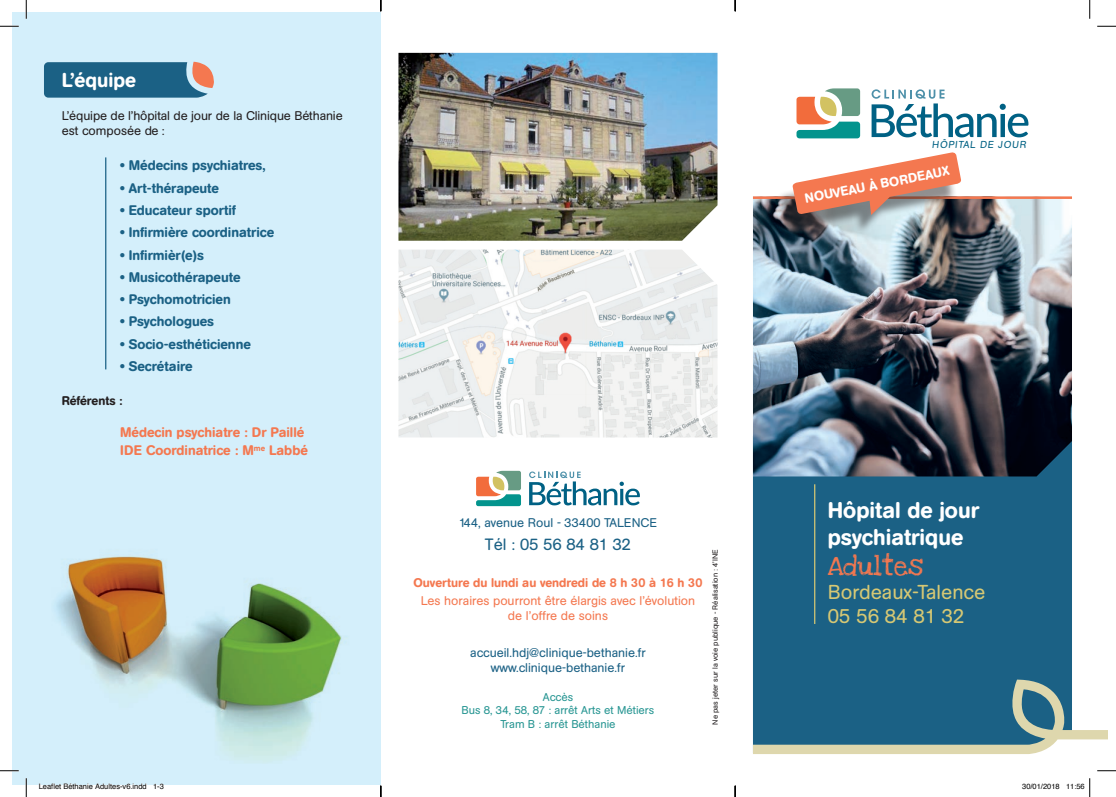
<style>
.page{position:relative;width:1116px;height:797px;background:#fff}
.page>*{position:absolute;margin:0;border:0;box-sizing:border-box;transform-origin:0 0}
.t1{font:500 22.5px/27px "AG Book Rounded";color:#fff}
.t2{font:20px/24px "AG Book Rounded";color:#d6c874}
.t3{font:500 20px "AG Book Rounded";color:#fff}
.t4{font:20px "Love Ya Like A Sister";color:#f47850}
.t5{font:16.25px "AG Book Rounded";color:#1b6185}
.t6{font:500 13.75px "AG Book Rounded";color:#1b6185}
.t7{font:500 13.75px/18.5px "AG Book Rounded";color:#f47850}
.t8{font:500 13.25px "AG Book Rounded";color:#fff}
.t9{font:12.5px/15px "AG Book Rounded";color:#1b6185;text-align:center}
.t10{font:12.5px/15px "AG Book Rounded";color:#f47850;text-align:center}
.t11{font:12.5px/15px "AG Book Rounded";letter-spacing:-.01em;color:#231f20}
.t12{font:500 12.5px "AG Book Rounded";color:#f47850}
.t13{font:500 12.5px "AG Book Rounded";color:#231f20}
.t14{font:11.25px/13.5px "AG Book Rounded";color:#289693;text-align:center}
.t15{font:10px "AG Book Rounded";color:#006183}
.t16{font:7.5px "Helvetica";color:#000}
.t17{font:7.5px "AG Book Rounded";color:#231f20}
.s1{font-family:"VAG Rounded";font-weight:100}
</style>
<div class="page">
<div style="left:753px;top:476px;width:319px;height:203px;background:#1b6185"></div>
<div style="left:12px;top:12px;width:369px;height:773px;background:#d4effb"></div>
<svg style="left:796px;top:88px;width:64px;height:50px"></svg>
<svg style="left:871px;top:89px;width:157px;height:48px"></svg>
<svg style="left:476px;top:471px;width:45px;height:35px"></svg>
<svg style="left:529px;top:471px;width:111px;height:34px"></svg>
<img style="left:753px;top:199px;width:319px;height:277px">
<img style="left:398px;top:53px;width:319px;height:188px">
<img style="left:398px;top:249px;width:319px;height:188px">
<hr style="left:814px;top:484px;width:1px;height:140px;background:#d6c874">
<hr style="left:753px;top:196px;width:319px;height:3px;background:#f47850">
<svg style="left:753px;top:679px;width:354px;height:75px;background:#508396"></svg>
<div style="left:775px;top:160px;width:181px;height:75px;background:#231f20;opacity:.5"></div>
<svg style="left:44px;top:62px;width:170px;height:36px;background:#386d8b"></svg>
<img style="left:55px;top:556px;width:287px;height:207px">
<hr style="left:105px;top:157px;width:1px;height:212px;background:#1b6185">
<svg style="left:0;top:25px;width:19px;height:2px"></svg>
<svg style="left:1097px;top:25px;width:18px;height:2px"></svg>
<svg style="left:0;top:770px;width:19px;height:1px"></svg>
<svg style="left:1097px;top:770px;width:18px;height:1px"></svg>
<svg style="left:25px;top:0;width:2px;height:19px"></svg>
<svg style="left:25px;top:778px;width:2px;height:19px"></svg>
<svg style="left:1089px;top:0;width:1px;height:19px"></svg>
<svg style="left:39px;top:783px;width:108px;height:2px"></svg>
<svg style="left:1089px;top:778px;width:1px;height:19px"></svg>
<svg style="left:380px;top:785px;width:1px;height:12px"></svg>
<svg style="left:734px;top:0;width:2px;height:11px"></svg>
<svg style="left:734px;top:785px;width:2px;height:12px"></svg>
<svg style="left:792px;top:152px;width:169px;height:63px"></svg>
<h2 class="t3" style="left:62px;top:69px;width:76px">L’équipe</h2>
<p class="t11" style="left:62px;top:108px;width:282px">L’équipe de l’hôpital de jour de la Clinique Béthanie est composée de :</p>
<p class="t6" style="left:120px;top:157px;width:147px">• Médecins psychiatres,</p>
<p class="t6" style="left:120px;top:180px;width:100px">• Art-thérapeute</p>
<p class="t6" style="left:120px;top:202px;width:117px">• Educateur sportif</p>
<p class="t6" style="left:120px;top:224px;width:155px">• Infirmière coordinatrice</p>
<p class="t6" style="left:120px;top:247px;width:85px">• Infirmièr(e)s</p>
<p class="t6" style="left:120px;top:269px;width:122px">• Musicothérapeute</p>
<p class="t6" style="left:120px;top:291px;width:112px">• Psychomotricien</p>
<p class="t6" style="left:120px;top:313px;width:95px">• Psychologues</p>
<p class="t6" style="left:120px;top:336px;width:132px">• Socio-esthéticienne</p>
<p class="t6" style="left:120px;top:358px;width:74px">• Secrétaire</p>
<p class="t13" style="left:62px;top:393px;width:62px">Référents :</p>
<p class="t7" style="left:120px;top:423px;width:189px">Médecin psychiatre : Dr Paillé<br>IDE Coordinatrice : M<sup>me</sup> Labbé</p>
<p class="t9" style="left:459px;top:514px;width:200px">144, avenue Roul - 33400 TALENCE</p>
<p class="t5" style="left:485px;top:534px;width:148px">Tél : 05 56 84 81 32</p>
<p class="t12" style="left:413px;top:575px;width:290px">Ouverture du lundi au vendredi de 8 h 30 à 16 h 30</p>
<p class="t10" style="left:421px;top:593px;width:276px">Les horaires pourront être élargis avec l’évolution de l’offre de soins</p>
<p class="t9" style="left:470px;top:645px;width:177px">accueil.hdj<span class="s1">@</span>clinique-bethanie.fr www.clinique-bethanie.fr</p>
<p class="t14" style="left:461px;top:690px;width:194px">Accès<br>Bus 8, 34, 58, 87 : arrêt Arts et Métiers<br>Tram B : arrêt Béthanie</p>
<p class="t17" style="left:711px;top:724px;width:177px;rotate:-90deg">Ne pas jeter sur la voie publique - Réalisation : 4’INE</p>
<p class="t15" style="left:932px;top:139px;width:97px">HÔPITAL DE JOUR</p>
<p class="t8" style="left:803px;top:191px;width:123px;rotate:-11deg">NOUVEAU À bo rdeau</p>
<h1 class="t1" style="left:827px;top:497px;width:153px">Hôpital de jour psychiatrique</h1>
<h2 class="t4" style="left:827px;top:549px;width:97px">Adultes</h2>
<h2 class="t2" style="left:827px;top:580px;width:159px">Bordeaux-Talence<br>05 56 84 81 32</h2>
<p class="t16" style="left:39px;top:781px;width:127px">Leaflet Béthanie Adultes-v6.indd 1-3</p>
<p class="t16" style="left:1022px;top:781px;width:64px">30/01/2018 11:56</p>
</div>
